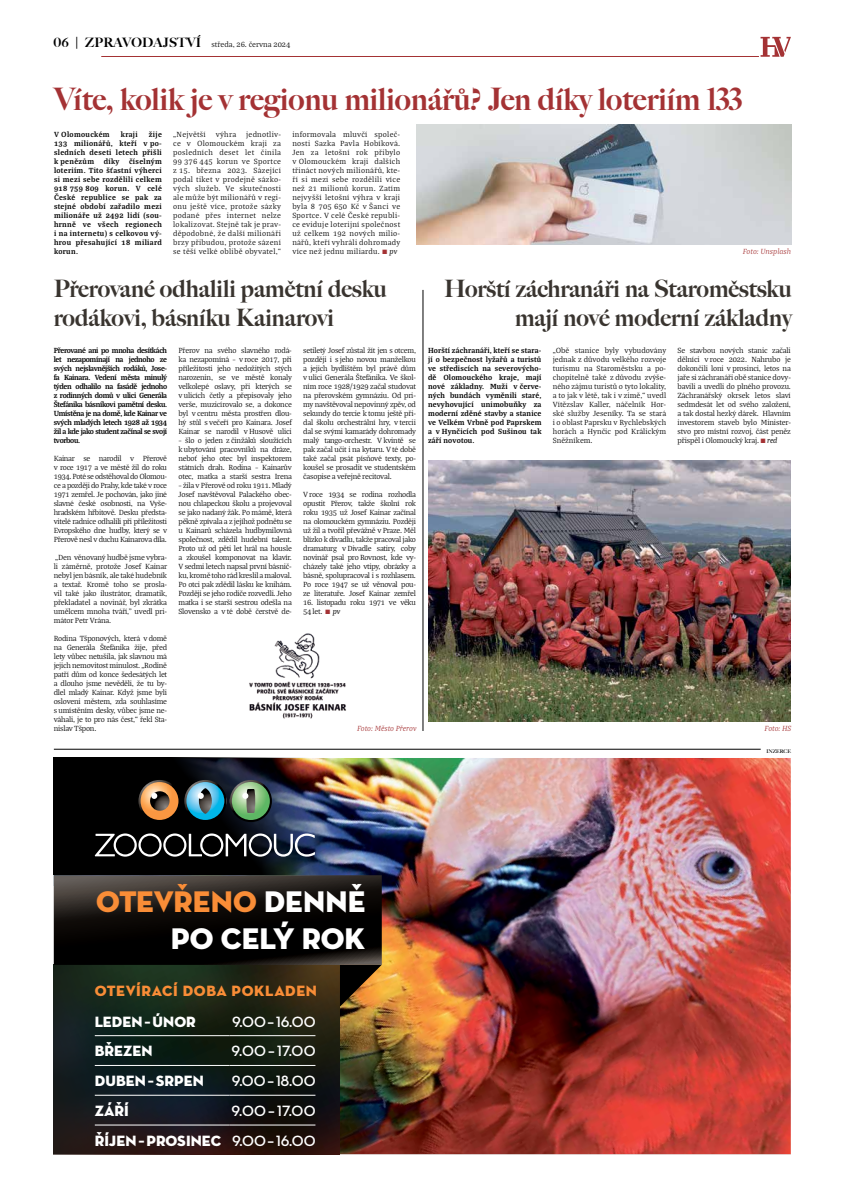
<style>
.page{position:relative;width:842px;height:1191px;background:#fff}
.page>*{position:absolute;margin:0;border:0;box-sizing:border-box;transform-origin:0 0}
.t1{font:900 31px "Big Caslon FB";color:#a43234}
.t2{font:30.4px/36.7px "Neutraface Display Titling";color:#fff;text-align:right}
.t3{font:900 24px/29px "Big Caslon FB";color:#39342f}
.t4{font:15.2px "Neutraface Display Titling";letter-spacing:.005em;color:#fff}
.t5{font:700 15.2px "Neutraface Display";letter-spacing:.005em;color:#fff}
.t6{font:15.2px "Neutraface Display Titling";letter-spacing:.04em;color:#f98d37}
.t7{font:300 8px/9px "Bagatela";letter-spacing:-.03em;color:#000;text-align:justify}
.t8{font:700 8px/9px "Bagatela";letter-spacing:.02em;color:#000;text-align:justify}
.t9{font:300 8px "Bagatela";color:#000}
.t10{font:italic 300 8px "Bagatela";color:#a43234}
.t11{font:700 8px "Bagatela";letter-spacing:.04em;color:#000}
.t12{font:italic 8px "Bagatela";color:#000}
.t13{font:700 5px "Big Caslon FB";color:#000}
.s1{font-family:"Big Caslon FB";font-weight:900;font-size:13px}
.s2{font-weight:400;font-style:italic}
.s3{color:#f98d37}
.s4{font-family:"Neutraface Display";font-weight:700}
</style>
<div class="page">
<hr style="left:101px;top:56px;width:658px;height:1px;background:#a43234">
<svg style="left:760px;top:37px;width:31px;height:20px"></svg>
<img style="left:417px;top:124px;width:374px;height:121px">
<hr style="left:423px;top:290px;width:1px;height:441px;background:#000">
<hr style="left:54px;top:749px;width:707px;height:1px;background:#000">
<img style="left:340px;top:758px;width:451px;height:396px">
<svg style="left:54px;top:1006px;width:286px;height:148px;background:#171b18"></svg>
<img style="left:54px;top:758px;width:444px;height:117px">
<svg style="left:54px;top:875px;width:328px;height:131px;background:#1d1c14"></svg>
<svg style="left:95px;top:833px;width:220px;height:23px"></svg>
<img style="left:138px;top:780px;width:43px;height:42px;border-radius:21px">
<img style="left:184px;top:780px;width:42px;height:42px;border-radius:21px">
<img style="left:230px;top:780px;width:42px;height:42px;border-radius:21px">
<img style="left:141px;top:782px;width:37px;height:38px;border-radius:19px">
<img style="left:232px;top:782px;width:38px;height:38px;border-radius:19px">
<img style="left:186px;top:782px;width:38px;height:38px;border-radius:19px">
<img style="left:150px;top:791px;width:20px;height:19px;border-radius:10px">
<img style="left:199px;top:788px;width:13px;height:26px">
<svg style="left:151px;top:793px;width:6px;height:6px"></svg>
<svg style="left:198px;top:793px;width:6px;height:6px"></svg>
<img style="left:246px;top:789px;width:10px;height:24px">
<svg style="left:242px;top:793px;width:6px;height:6px"></svg>
<hr style="left:95px;top:1035px;width:134px;height:1px;background:#fff">
<hr style="left:229px;top:1035px;width:86px;height:1px;background:#fff">
<hr style="left:95px;top:1065px;width:134px;height:1px;background:#fff">
<hr style="left:229px;top:1065px;width:86px;height:1px;background:#fff">
<hr style="left:95px;top:1095px;width:134px;height:1px;background:#fff">
<hr style="left:229px;top:1095px;width:86px;height:1px;background:#fff">
<hr style="left:95px;top:1124px;width:134px;height:1px;background:#fff">
<hr style="left:229px;top:1124px;width:86px;height:1px;background:#fff">
<img style="left:428px;top:461px;width:363px;height:261px">
<img style="left:249px;top:633px;width:97px;height:86px">
<p class="t9" style="left:54px;top:39px;width:238px"><span class="s1">06 | ZPRAVODAJSTVÍ</span> středa, 26. června 2024</p>
<h1 class="t1" style="left:54px;top:80px;width:690px">Víte, kolik je v regionu milionářů? Jen díky loteriím 133</h1>
<p class="t8" style="left:54px;top:129px;width:109px;text-indent:95px">žije 133 milionářů, kteří v po&shy;sledních deseti letech přišli k penězům díky číselným loteriím. Tito šťastní výherci si mezi sebe rozdělili celkem 918 759 809 korun. V celé České republice se pak za stejné období zařadilo mezi milionáře už 2492 lidí (sou&shy;hrnně ve všech regionech i na internetu) s celkovou vý&shy;hrou přesahující 18 miliard korun.</p>
<p class="t7" style="left:173px;top:129px;width:109px">„Největší výhra jednotliv&shy;ce v Olomouckém kraji za posledních deset let činila 99 376 445 korun ve Sportce z 15. března 2023. Sázející podal tiket v prodejně sázko&shy;vých služeb. Ve skutečnosti ale může být milionářů v regi&shy;onu ještě více, protože sázky podané přes internet nelze lokalizovat. Stejně tak je prav&shy;děpodobné, že další milionáři brzy přibudou, protože sázení se těší velké oblibě obyvatel,“</p>
<p class="t7" style="left:292px;top:129px;width:109px">informovala mluvčí společ&shy;nosti Sazka Pavla Hobíková.<br>Jen za letošní rok přibylo v Olomouckém kraji dalších třináct nových milionářů, kte&shy;ří si mezi sebe rozdělili více než 21 milionů korun. Zatím nejvyšší letošní výhra v kraji byla 8 705 650 Kč v Šanci ve Sportce. V celé České republi&shy;ce eviduje loterijní společnost už celkem 192 nových milio&shy;nářů, kteří vyhráli dohromady více než jednu miliardu. <span class="s2">pv</span></p>
<p class="t11" style="left:54px;top:129px;width:57px">V Olomouckém</p>
<p class="t8" style="left:121px;top:129px;width:18px">kraji</p>
<p class="t10" style="left:743px;top:246px;width:50px">Foto: Unsplash</p>
<h3 class="t3" style="left:444px;top:274px;width:349px;text-align:right">Horští záchranáři na Staroměstsku mají nové moderní základny</h3>
<h3 class="t3" style="left:54px;top:274px;width:335px">Přerované odhalili pamětní desku rodákovi, básníku Kainarovi</h3>
<p class="t8" style="left:54px;top:345px;width:115px">Přerované ani po mnoha desítkách let nezapomínají na jednoho ze svých nejslavnějších rodáků, Jose&shy;fa Kainara. Vedení města minulý týden odhalilo na fasádě jednoho z rodinných domů v ulici Generála Štefánika básníkovi pamětní desku.<br>Umístěna je na domě, kde Kainar ve svých mladých letech 1928 až 1934 žil a kde jako student začínal se svojí tvorbou.</p>
<p class="t7" style="left:54px;top:453px;width:115px">Kainar se narodil v Přerově v roce 1917 a ve městě žil do roku 1934. Poté se odstěhoval do Olomou&shy;ce a později do Prahy, kde také v roce 1971 zemřel. Je pochován, jako jiné slavné české osobnosti, na Vyše&shy;hradském hřbitově. Desku předsta&shy;vitelé radnice odhalili při příležitosti Evropského dne hudby, který se v Přerově nesl v duchu Kainarova díla.</p>
<p class="t7" style="left:54px;top:552px;width:115px">„Den věnovaný hudbě jsme vybra&shy;li záměrně, protože Josef Kainar nebyl jen básník, ale také hudebník a textař. Kromě toho se prosla&shy;vil také jako ilustrátor, dramatik, překladatel a novinář, byl zkrátka umělcem mnoha tváří," uvedl pri&shy;mátor Petr Vrána.</p>
<p class="t7" style="left:54px;top:633px;width:115px">Rodina Tšponových, která v domě na Generála Štefánika žije, před lety vůbec netušila, jak slavnou má jejich nemovitost minulost. „Rodině patří dům od konce šedesátých let a dlouho jsme nevěděli, že tu by&shy;dlel mladý Kainar. Když jsme byli osloveni městem, zda souhlasíme s umístěním desky, vůbec jsme ne&shy;váhali, je to pro nás čest,“ řekl Sta&shy;nislav Tšpon.</p>
<p class="t7" style="left:303px;top:345px;width:114px">setiletý Josef zůstal žít jen s otcem, později i s jeho novou manželkou a jejich bydlištěm byl právě dům v ulici Generála Štefánika. Ve škol&shy;ním roce 1928/1929 začal studovat na přerovském gymnáziu. Od pri&shy;my navštěvoval nepovinný zpěv, od sekundy do tercie k tomu ještě při&shy;dal školu orchestrální hry, v tercii dal se svými kamarády dohromady malý tango-orchestr. V kvintě se pak začal učit i na kytaru. V té době také začal psát písňové texty, po&shy;koušel se prosadit ve studentském časopise a veřejně recitoval.</p>
<p class="t7" style="left:303px;top:489px;width:114px">V roce 1934 se rodina rozhodla opustit Přerov, takže školní rok roku 1935 už Josef Kainar začínal na olomouckém gymnáziu. Později už žil a tvořil převážně v Praze. Měl blízko k divadlu, takže pracoval jako dramaturg v Divadle satiry, coby novinář psal pro Rovnost, kde vy&shy;cházely také jeho vtipy, obrázky a básně, spolupracoval i s rozhlasem.<br>Po roce 1947 se už věnoval pou&shy;ze literatuře. Josef Kainar zemřel</p>
<p class="t7" style="left:303px;top:597px;width:114px">16. listopadu roku 1971 ve věku<br>54 let.</p>
<p class="t8" style="left:428px;top:345px;width:115px">Horští záchranáři, kteří se stara&shy;jí o bezpečnost lyžařů a turistů ve střediscích na severovýcho&shy;dě Olomouckého kraje, mají nové základny. Muži v červe&shy;ných bundách vyměnili staré, nevyhovující unimobuňky za moderní zděné stavby a stanice ve Velkém Vrbně pod Paprskem a v Hynčicích pod Sušinou tak září novotou.</p>
<p class="t7" style="left:553px;top:345px;width:115px">„Obě stanice byly vybudovány jednak z důvodu velkého rozvoje turismu na Staroměstsku a po&shy;chopitelně také z důvodu zvýše&shy;ného zájmu turistů o tyto lokality, a to jak v létě, tak i v zimě,“ uvedl Vítězslav Kaller, náčelník Hor&shy;ské služby Jeseníky. Ta se stará i o oblast Paprsku v Rychlebských horách a Hynčic pod Králickým Sněžníkem.</p>
<p class="t7" style="left:178px;top:345px;width:115px">Přerov na svého slavného rodá&shy;ka nezapomíná – v roce 2017, při příležitosti jeho nedožitých stých narozenin, se ve městě konaly velkolepé oslavy, při kterých se v ulicích četly a přepisovaly jeho verše, muzicírovalo se, a dokonce byl v centru města prostřen dlou&shy;hý stůl s večeří pro Kainara. Josef Kainar se narodil v Husově ulici</p>
<p class="t7" style="left:178px;top:435px;width:115px">– šlo o jeden z činžáků sloužících k ubytování pracovníků na dráze, neboť jeho otec byl inspektorem státních drah. Rodina – Kainarův otec, matka a starší sestra Irena</p>
<p class="t7" style="left:178px;top:480px;width:115px">– žila v Přerově od roku 1911. Mladý Josef navštěvoval Palackého obec&shy;nou chlapeckou školu a projevoval se jako nadaný žák. Po mámě, která pěkně zpívala a z jejíhož podnětu se u Kainarů scházela hudbymilovná společnost, zdědil hudební talent.<br>Proto už od pěti let hrál na housle a zkoušel komponovat na klavír.<br>V sedmi letech napsal první básnič&shy;ku, kromě toho rád kreslil a maloval.<br>Po otci pak zdědil lásku ke knihám.<br>Později se jeho rodiče rozvedli. Jeho matka i se starší sestrou odešla na Slovensko a v té době čerstvě de-</p>
<p class="t7" style="left:677px;top:345px;width:115px">Se stavbou nových stanic začali dělníci v roce 2022. Nahrubo je dokončili loni v prosinci, letos na jaře si záchranáři obě stanice dovy&shy;bavili a uvedli do plného provozu.<br>Záchranářský okrsek letos slaví sedmdesát let od svého založení, a tak dostal hezký dárek. Hlavním investorem staveb bylo Minister&shy;stvo pro místní rozvoj, část peněz přispěl i Olomoucký kraj. <span class="s2">red</span></p>
<p class="t12" style="left:333px;top:606px;width:9px">pv</p>
<p class="t10" style="left:357px;top:723px;width:61px">Foto: Město Přerov</p>
<p class="t10" style="left:765px;top:723px;width:28px">Foto: HS</p>
<h2 class="t2" style="left:96px;top:884px;width:271px"><span class="s3">OTEVŘENO</span> DENNĚ<br>PO CELÝ ROK</h2>
<h3 class="t6" style="left:95px;top:981px;width:224px">OTEVÍRACÍ DOBA POKLADEN</h3>
<h3 class="t4" style="left:95px;top:1012px;width:103px">LEDEN–ÚNOR</h3>
<h3 class="t5" style="left:232px;top:1013px;width:85px">9.00– 16.00</h3>
<h3 class="t4" style="left:95px;top:1041px;width:59px">BŘEZEN</h3>
<h3 class="t5" style="left:231px;top:1042px;width:85px">9.00 – 17.00</h3>
<h3 class="t4" style="left:95px;top:1071px;width:110px">DUBEN–SRPEN</h3>
<h3 class="t5" style="left:232px;top:1072px;width:85px">9.00– 18.00</h3>
<h3 class="t4" style="left:95px;top:1101px;width:35px">ZÁŘÍ</h3>
<h3 class="t5" style="left:231px;top:1102px;width:85px">9.00 – 17.00</h3>
<h3 class="t4" style="left:95px;top:1131px;width:222px">ŘÍJEN–PROSINEC <span class="s4">9.00– 16.00</span></h3>
<p class="t13" style="left:766px;top:748px;width:26px">INZERCE</p>
</div>
